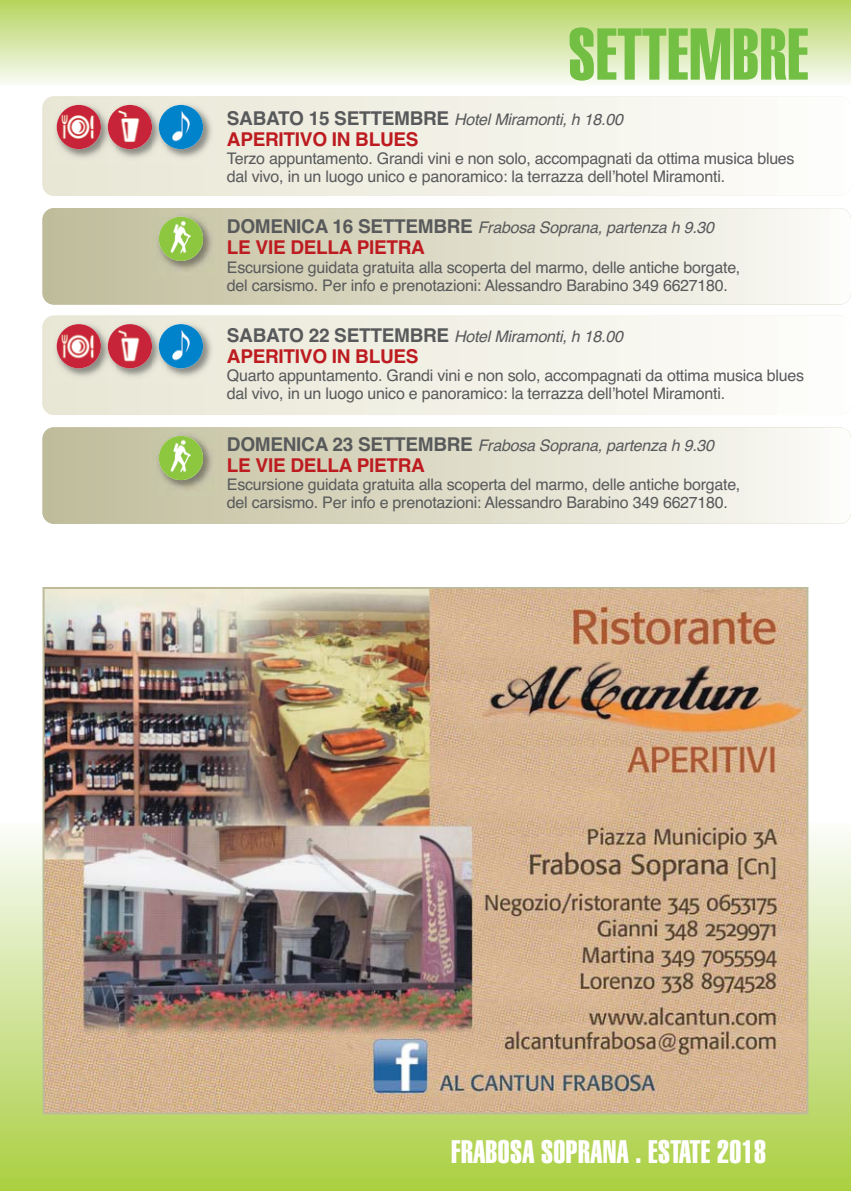
<style>
.page{position:relative;width:851px;height:1191px;background:#fff}
.page>*{position:absolute;margin:0;border:0;box-sizing:border-box;transform-origin:0 0}
.t1{font:72px "Helvetica Extra Compressed";letter-spacing:.01em;color:#72bf44}
.t2{font:32px "Helvetica Extra Compressed";letter-spacing:.015em;color:#fff}
.t3{font:700 19px "Helvetica";letter-spacing:-.015em;color:#bd1b20}
.t4{font:16px/18px "Helvetica";letter-spacing:-.015em;color:#58595b}
.t5{font:italic 16px "Helvetica";letter-spacing:-.015em;color:#58595b}
.s1{font-weight:700;font-style:normal;font-size:19px}
</style>
<div class="page">
<div style="left:43px;top:315px;width:807px;height:100px;background:linear-gradient(to right,#e8e5d3,#fdfdfa);border-radius:11px"></div>
<img style="left:50px;top:317px;width:168px;height:66px">
<img style="left:57px;top:324px;width:44px;height:44px;border-radius:50%">
<img style="left:108px;top:324px;width:44px;height:44px;border-radius:50%">
<img style="left:159px;top:324px;width:44px;height:44px;border-radius:50%">
<div style="left:43px;top:427px;width:807px;height:97px;background:linear-gradient(to right,#bfbb99,#fcfbf7);border-radius:11px"></div>
<img style="left:152px;top:429px;width:66px;height:66px">
<img style="left:159px;top:436px;width:44px;height:44px;border-radius:50%">
<div style="left:0;top:0;width:850px;height:85px;background:linear-gradient(to bottom,#b5d45d,#f8fbf4)"></div>
<svg style="left:0;top:822px;width:850px;height:369px;background:#bed86f"></svg>
<img style="left:46px;top:590px;width:759px;height:521px">
<div style="left:43px;top:96px;width:807px;height:100px;background:linear-gradient(to right,#e8e5d3,#fdfdfa);border-radius:11px"></div>
<img style="left:50px;top:98px;width:168px;height:66px">
<img style="left:57px;top:105px;width:44px;height:44px;border-radius:50%">
<img style="left:108px;top:105px;width:44px;height:44px;border-radius:50%">
<img style="left:159px;top:105px;width:44px;height:44px;border-radius:50%">
<div style="left:43px;top:208px;width:807px;height:96px;background:linear-gradient(to right,#bfbb99,#fcfbf7);border-radius:11px"></div>
<img style="left:152px;top:210px;width:66px;height:66px">
<img style="left:159px;top:217px;width:44px;height:44px;border-radius:50%">
<h1 class="t1" style="left:568px;top:28px;width:241px">SETTEMBRE</h1>
<p class="t5" style="left:227px;top:113px;width:397px"><span class="s1">SABATO 15 SETTEMBRE</span> Hotel Miramonti, h 18.00</p>
<p class="t3" style="left:227px;top:132px;width:193px">APERITIVO IN BLUES</p>
<p class="t4" style="left:227px;top:151px;width:569px">Terzo appuntamento. Grandi vini e non solo, accompagnati da ottima musica blues dal vivo, in un luogo unico e panoramico: la terrazza dellʼhotel Miramonti.</p>
<p class="t5" style="left:227px;top:222px;width:488px"><span class="s1">DOMENICA 16 SETTEMBRE</span> Frabosa Soprana, partenza h 9.30</p>
<p class="t3" style="left:227px;top:241px;width:199px">LE VIE DELLA PIETRA</p>
<p class="t4" style="left:227px;top:259px;width:515px">Escursione guidata gratuita alla scoperta del marmo, delle antiche borgate, del carsismo. Per info e prenotazioni: Alessandro Barabino 349 6627180.</p>
<p class="t5" style="left:227px;top:331px;width:397px"><span class="s1">SABATO 22 SETTEMBRE</span> Hotel Miramonti, h 18.00</p>
<p class="t3" style="left:227px;top:349px;width:193px">APERITIVO IN BLUES</p>
<p class="t4" style="left:227px;top:368px;width:578px">Quarto appuntamento. Grandi vini e non solo, accompagnati da ottima musica blues dal vivo, in un luogo unico e panoramico: la terrazza dellʼhotel Miramonti.</p>
<p class="t5" style="left:227px;top:439px;width:488px"><span class="s1">DOMENICA 23 SETTEMBRE</span> Frabosa Soprana, partenza h 9.30</p>
<p class="t3" style="left:227px;top:458px;width:199px">LE VIE DELLA PIETRA</p>
<p class="t4" style="left:227px;top:477px;width:515px">Escursione guidata gratuita alla scoperta del marmo, delle antiche borgate, del carsismo. Per info e prenotazioni: Alessandro Barabino 349 6627180.</p>
<h2 class="t2" style="left:451px;top:1140px;width:316px">FRABOSA SOPRANA . ESTATE 2018</h2>
</div>
